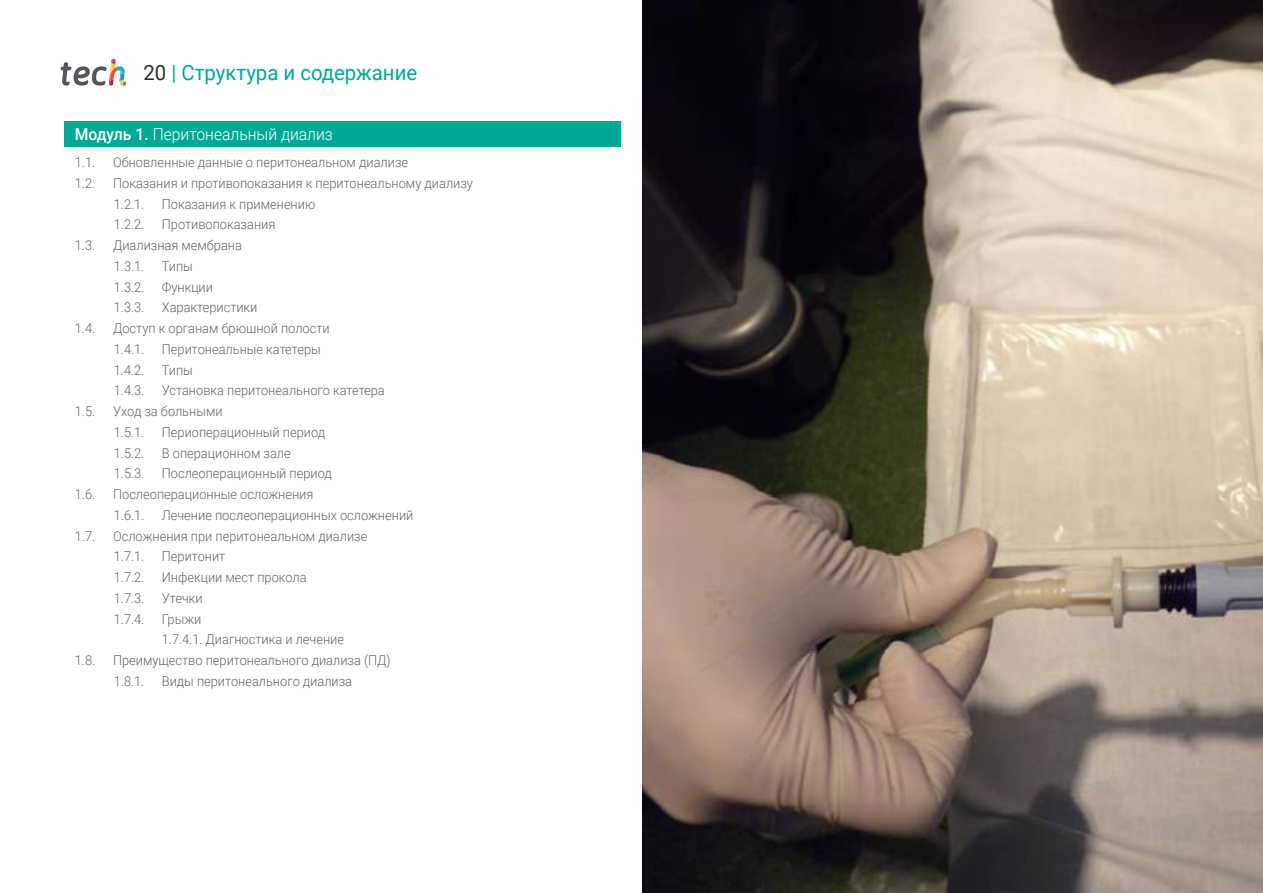
<style>
.page{position:relative;width:1263px;height:893px;background:#fff}
.page>*{position:absolute;margin:0;border:0;box-sizing:border-box;transform-origin:0 0}
.t1{font:21px "Roboto";color:#00a996}
.t2{font:300 16.5px "Roboto";color:#fff;scale:.95 1}
.t3{font:300 13.5px/20.7px "Roboto";color:#61646a;scale:.95 1}
.s1{color:#312e20}
.s2{font-weight:500}
</style>
<div class="page">
<div style="left:64px;top:121px;width:557px;height:25px;background:#00a996"></div>
<img style="left:642px;top:0;width:621px;height:893px">
<svg style="left:61px;top:59px;width:65px;height:27px"></svg>
<h1 class="t1" style="left:144px;top:57px;width:275px"><span class="s1">20</span> | Структура и содержание</h1>
<p class="t2" style="left:75px;top:123px;width:273px"><span class="s2">Модуль 1.</span> Перитонеальный диализ</p>
<p class="t3" style="left:75px;top:151px;width:23px">1.1.</p>
<p class="t3" style="left:113px;top:151px;width:312px">Обновленные данные о перитонеальном диализе</p>
<p class="t3" style="left:75px;top:172px;width:23px">1.2.</p>
<p class="t3" style="left:113px;top:172px;width:380px">Показания и противопоказания к перитонеальному диализу<br>1.2.1.</p>
<p class="t3" style="left:162px;top:193px;width:163px">Показания к применению</p>
<p class="t3" style="left:114px;top:214px;width:34px">1.2.2.</p>
<p class="t3" style="left:162px;top:214px;width:121px">Противопоказания</p>
<p class="t3" style="left:75px;top:234px;width:23px">1.3.</p>
<p class="t3" style="left:113px;top:234px;width:137px">Диализная мембрана<br>1.3.1.</p>
<p class="t3" style="left:162px;top:255px;width:34px">Типы</p>
<p class="t3" style="left:114px;top:276px;width:34px">1.3.2.</p>
<p class="t3" style="left:162px;top:276px;width:55px">Функции</p>
<p class="t3" style="left:114px;top:297px;width:34px">1.3.3.</p>
<p class="t3" style="left:162px;top:297px;width:102px">Характеристики</p>
<p class="t3" style="left:75px;top:317px;width:23px">1.4.</p>
<p class="t3" style="left:113px;top:317px;width:229px">Доступ к органам брюшной полости<br>1.4.1.</p>
<p class="t3" style="left:162px;top:338px;width:169px">Перитонеальные катетеры</p>
<p class="t3" style="left:114px;top:359px;width:34px">1.4.2.</p>
<p class="t3" style="left:162px;top:359px;width:34px">Типы</p>
<p class="t3" style="left:114px;top:380px;width:34px">1.4.3.</p>
<p class="t3" style="left:162px;top:380px;width:236px">Установка перитонеального катетера</p>
<p class="t3" style="left:75px;top:400px;width:23px">1.5.</p>
<p class="t3" style="left:113px;top:400px;width:117px">Уход за больными<br>1.5.1.</p>
<p class="t3" style="left:162px;top:421px;width:173px">Периоперационный период</p>
<p class="t3" style="left:114px;top:442px;width:34px">1.5.2.</p>
<p class="t3" style="left:162px;top:442px;width:137px">В операционном зале</p>
<p class="t3" style="left:114px;top:463px;width:34px">1.5.3.</p>
<p class="t3" style="left:162px;top:463px;width:180px">Послеоперационный период</p>
<p class="t3" style="left:75px;top:483px;width:23px">1.6.</p>
<p class="t3" style="left:113px;top:483px;width:212px">Послеоперационные осложнения<br>1.6.1.</p>
<p class="t3" style="left:162px;top:504px;width:266px">Лечение послеоперационных осложнений</p>
<p class="t3" style="left:75px;top:525px;width:23px">1.7.</p>
<p class="t3" style="left:113px;top:525px;width:269px">Осложнения при перитонеальном диализе<br>1.7.1.</p>
<p class="t3" style="left:162px;top:546px;width:68px">Перитонит</p>
<p class="t3" style="left:114px;top:566px;width:34px">1.7.2.</p>
<p class="t3" style="left:162px;top:566px;width:154px">Инфекции мест прокола</p>
<p class="t3" style="left:114px;top:587px;width:34px">1.7.3.</p>
<p class="t3" style="left:162px;top:587px;width:45px">Утечки</p>
<p class="t3" style="left:114px;top:608px;width:34px">1.7.4.</p>
<p class="t3" style="left:162px;top:608px;width:193px">Грыжи<br>1.7.4.1. Диагностика и лечение</p>
<p class="t3" style="left:75px;top:649px;width:23px">1.8.</p>
<p class="t3" style="left:113px;top:649px;width:294px">Преимущество перитонеального диализа (ПД)<br>1.8.1.</p>
<p class="t3" style="left:162px;top:670px;width:202px">Виды перитонеального диализа</p>
</div>
